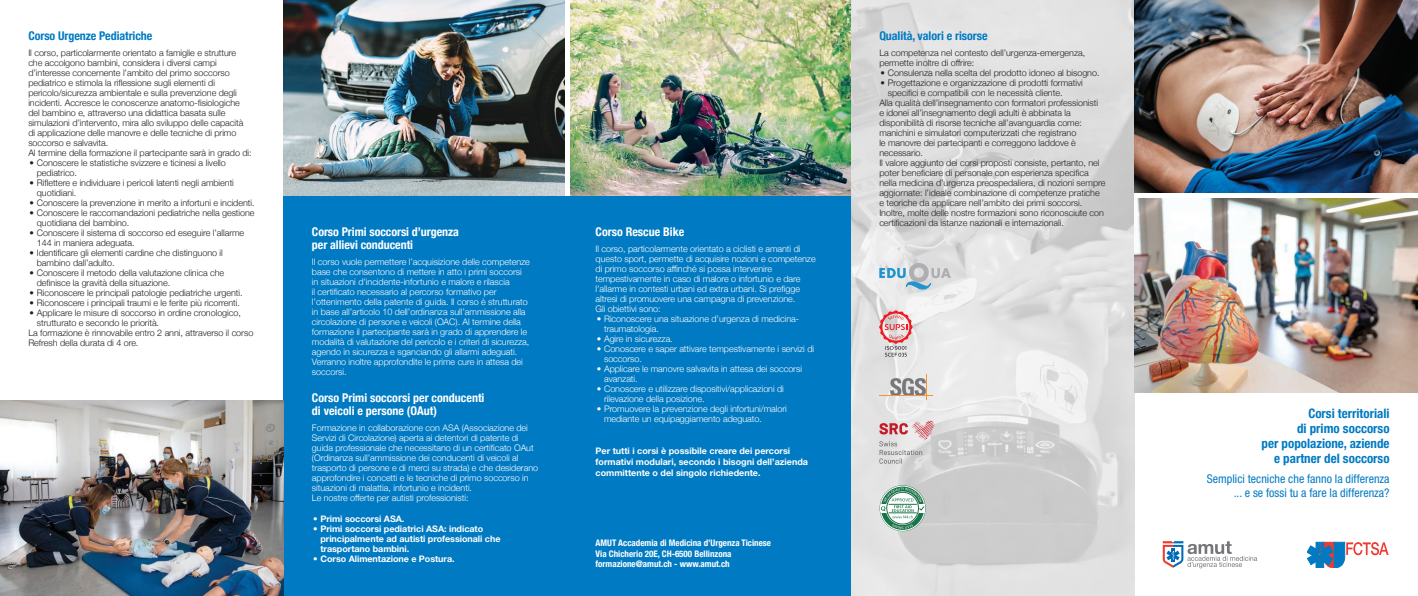
<style>
.page{position:relative;width:1418px;height:596px;background:#fff}
.page>*{position:absolute;margin:0;border:0;box-sizing:border-box;transform-origin:0 0}
.t1{font:700 condensed 13px "Helvetica Neue";color:#007ac2}
.t2{font:700 condensed 13px "Helvetica Neue";color:#007ac2}
.t3{font:700 condensed 12px "Helvetica Neue";color:#fff}
.t4{font:condensed 12px "Helvetica Neue";color:#007ac2}
.t5{font:700 condensed 12px "Helvetica Neue";letter-spacing:-.005em;color:#007ac2}
.t6{font:300 9px/10px "Helvetica Neue";letter-spacing:-.005em;color:#231f20}
.t7{font:300 9px/10px "Helvetica Neue";letter-spacing:-.005em;color:#fff}
.t8{font:700 9px/10px "Helvetica Neue";letter-spacing:-.005em;color:#fff}
.t9{font:700 condensed 9px "Helvetica Neue";color:#fff}
</style>
<div class="page">
<img style="left:850px;top:0;width:284px;height:595px">
<div style="left:283px;top:0;width:567px;height:595px;background:#007ac2"></div>
<img style="left:1134px;top:0;width:283px;height:193px">
<img style="left:1134px;top:198px;width:283px;height:194px">
<img style="left:283px;top:0;width:567px;height:196px">
<img style="left:0;top:400px;width:283px;height:195px">
<svg style="left:1306px;top:541px;width:82px;height:26px"></svg>
<hr style="left:879px;top:395px;width:53px;height:1px;background:#f69238">
<svg style="left:890px;top:374px;width:36px;height:25px"></svg>
<svg style="left:879px;top:263px;width:71px;height:26px"></svg>
<svg style="left:1162px;top:541px;width:95px;height:27px"></svg>
<hr style="left:565px;top:0;width:4px;height:196px;background:#fff">
<svg style="left:878px;top:310px;width:34px;height:46px"></svg>
<svg style="left:879px;top:420px;width:56px;height:43px"></svg>
<div style="left:880px;top:485px;width:44px;height:45px;border:1px solid #fff;border-radius:50%"></div>
<svg style="left:879px;top:487px;width:46px;height:41px"></svg>
<p class="t5" style="left:28px;top:26px;width:126px">Corso Urgenze Pediatriche</p>
<p class="t6" style="left:28px;top:47px;width:216px">Il corso, particolarmente orientato a famiglie e strutture che accolgono bambini, considera i diversi campi d’interesse concernente l’ambito del primo soccorso pediatrico e stimola la riflessione sugli elementi di pericolo/sicurezza ambientale e sulla prevenzione degli incidenti. Accresce le conoscenze anatomo-fisiologiche del bambino e, attraverso una didattica basata sulle simulazioni d’intervento, mira allo sviluppo delle capacità di applicazione delle manovre e delle tecniche di primo soccorso e salvavita.</p>
<p class="t6" style="left:28px;top:147px;width:225px">Al termine della formazione il partecipante sarà in grado di:</p>
<p class="t6" style="left:37px;top:157px;width:191px;text-indent:-7px">• Conoscere le statistiche svizzere e ticinesi a livello pediatrico.</p>
<p class="t6" style="left:37px;top:177px;width:199px;text-indent:-7px">• Riflettere e individuare i pericoli latenti negli ambienti quotidiani.</p>
<p class="t6" style="left:30px;top:197px;width:226px">• Conoscere la prevenzione in merito a infortuni e incidenti.</p>
<p class="t6" style="left:37px;top:207px;width:219px;text-indent:-7px">• Conoscere le raccomandazioni pediatriche nella gestione quotidiana del bambino.</p>
<p class="t6" style="left:37px;top:227px;width:209px;text-indent:-7px">• Conoscere il sistema di soccorso ed eseguire l’allarme<br>144 in maniera adeguata.</p>
<p class="t6" style="left:37px;top:247px;width:187px;text-indent:-7px">• Identificare gli elementi cardine che distinguono il bambino dall’adulto.</p>
<p class="t6" style="left:37px;top:267px;width:189px;text-indent:-7px">• Conoscere il metodo della valutazione clinica che definisce la gravità della situazione.</p>
<p class="t6" style="left:30px;top:287px;width:215px">• Riconoscere le principali patologie pediatriche urgenti.</p>
<p class="t6" style="left:30px;top:297px;width:212px">• Riconoscere i principali traumi e le ferite più ricorrenti.</p>
<p class="t6" style="left:37px;top:307px;width:206px;text-indent:-7px">• Applicare le misure di soccorso in ordine cronologico, strutturato e secondo le priorità.</p>
<p class="t6" style="left:28px;top:327px;width:226px">La formazione è rinnovabile entro 2 anni, attraverso il corso<br>Refresh della durata di 4 ore.</p>
<p class="t3" style="left:312px;top:221px;width:148px">Corso Primi soccorsi d’urgenza</p>
<p class="t3" style="left:312px;top:234px;width:103px">per allievi conducenti</p>
<p class="t7" style="left:312px;top:256px;width:219px">Il corso vuole permettere l’acquisizione delle competenze base che consentono di mettere in atto i primi soccorsi in situazioni d’incidente-infortunio e malore e rilascia<br>il certificato necessario al percorso formativo per l’ottenimento della patente di guida. Il corso è strutturato in base all’articolo 10 dell’ordinanza sull’ammissione alla circolazione di persone e veicoli (OAC). Al termine della formazione il partecipante sarà in grado di apprendere le modalità di valutazione del pericolo e i criteri di sicurezza, agendo in sicurezza e sganciando gli allarmi adeguati.<br>Verranno inoltre approfondite le prime cure in attesa dei soccorsi.</p>
<p class="t3" style="left:312px;top:388px;width:174px">Corso Primi soccorsi per conducenti</p>
<p class="t3" style="left:312px;top:401px;width:126px">di veicoli e persone (OAut)</p>
<p class="t7" style="left:312px;top:422px;width:228px">Formazione in collaborazione con ASA (Associazione dei Servizi di Circolazione) aperta ai detentori di patente di guida professionale che necessitano di un certificato OAut (Ordinanza sull’ammissione dei conducenti di veicoli al trasporto di persone e di merci su strada) e che desiderano approfondire i concetti e le tecniche di primo soccorso in situazioni di malattia, infortunio e incidenti.</p>
<p class="t7" style="left:312px;top:492px;width:158px">Le nostre offerte per autisti professionisti:</p>
<p class="t8" style="left:313px;top:512px;width:93px">• Primi soccorsi ASA.</p>
<p class="t8" style="left:320px;top:522px;width:182px;text-indent:-7px">• Primi soccorsi pediatrici ASA: indicato principalmente ad autisti professionali che trasportano bambini.</p>
<p class="t8" style="left:313px;top:552px;width:143px">• Corso Alimentazione e Postura.</p>
<p class="t3" style="left:595px;top:221px;width:90px">Corso Rescue Bike</p>
<p class="t7" style="left:595px;top:243px;width:222px">Il corso, particolarmente orientato a ciclisti e amanti di questo sport, permette di acquisire nozioni e competenze di primo soccorso affinché si possa intervenire tempestivamente in caso di malore o infortunio e dare l’allarme in contesti urbani ed extra urbani. Si prefigge altresì di promuovere una campagna di prevenzione.</p>
<p class="t7" style="left:595px;top:303px;width:67px">Gli obiettivi sono:</p>
<p class="t7" style="left:604px;top:313px;width:197px;text-indent:-7px">• Riconoscere una situazione d’urgenza di medicina&shy;traumatologia.</p>
<p class="t7" style="left:596px;top:333px;width:78px">• Agire in sicurezza.</p>
<p class="t7" style="left:604px;top:343px;width:211px;text-indent:-7px">• Conoscere e saper attivare tempestivamente i servizi di soccorso.</p>
<p class="t7" style="left:604px;top:363px;width:199px;text-indent:-7px">• Applicare le manovre salvavita in attesa dei soccorsi avanzati.</p>
<p class="t7" style="left:604px;top:383px;width:181px;text-indent:-7px">• Conoscere e utilizzare dispositivi/applicazioni di rilevazione della posizione.</p>
<p class="t7" style="left:604px;top:403px;width:184px;text-indent:-7px">• Promuovere la prevenzione degli infortuni/malori mediante un equipaggiamento adeguato.</p>
<p class="t8" style="left:595px;top:445px;width:214px;line-height:11px">Per tutti i corsi è possibile creare dei percorsi formativi modulari, secondo i bisogni dell’azienda committente o del singolo richiedente.</p>
<p class="t9" style="left:595px;top:534px;width:177px">AMUT Accademia di Medicina d’Urgenza Ticinese</p>
<p class="t9" style="left:595px;top:545px;width:137px">Via Chicherio 20E, CH-6500 Bellinzona</p>
<p class="t9" style="left:595px;top:556px;width:136px">formazione@amut.ch - www.amut.ch</p>
<p class="t5" style="left:879px;top:26px;width:110px">Qualità, valori e risorse</p>
<p class="t6" style="left:879px;top:47px;width:207px">La competenza nel contesto dell’urgenza-emergenza, permette inoltre di offrire:</p>
<p class="t6" style="left:880px;top:67px;width:220px">• Consulenza nella scelta del prodotto idoneo al bisogno.</p>
<p class="t6" style="left:887px;top:77px;width:196px;text-indent:-7px">• Progettazione e organizzazione di prodotti formativi specifici e compatibili con le necessità cliente.</p>
<p class="t6" style="left:879px;top:97px;width:220px">Alla qualità dell’insegnamento con formatori professionisti e idonei all’insegnamento degli adulti è abbinata la disponibilità di risorse tecniche all’avanguardia come: manichini e simulatori computerizzati che registrano<br>le manovre dei partecipanti e correggono laddove è necessario.</p>
<p class="t6" style="left:879px;top:157px;width:228px">Il valore aggiunto dei corsi proposti consiste, pertanto, nel poter beneficiare di personale con esperienza specifica nella medicina d’urgenza preospedaliera, di nozioni sempre aggiornate: l’ideale combinazione di competenze pratiche e teoriche da applicare nell’ambito dei primi soccorsi.</p>
<p class="t6" style="left:879px;top:207px;width:226px">Inoltre, molte delle nostre formazioni sono riconosciute con certificazioni da istanze nazionali e internazionali.</p>
<p class="t2" style="left:1308px;top:402px;width:83px">Corsi territoriali</p>
<p class="t2" style="left:1296px;top:417px;width:94px">di primo soccorso</p>
<p class="t1" style="left:1261px;top:435px;width:129px">per popolazione, aziende</p>
<p class="t1" style="left:1274px;top:450px;width:117px">e partner del soccorso</p>
<p class="t4" style="left:1206px;top:472px;width:184px">Semplici tecniche che fanno la differenza</p>
<p class="t4" style="left:1233px;top:486px;width:157px">... e se fossi tu a fare la differenza?</p>
</div>
